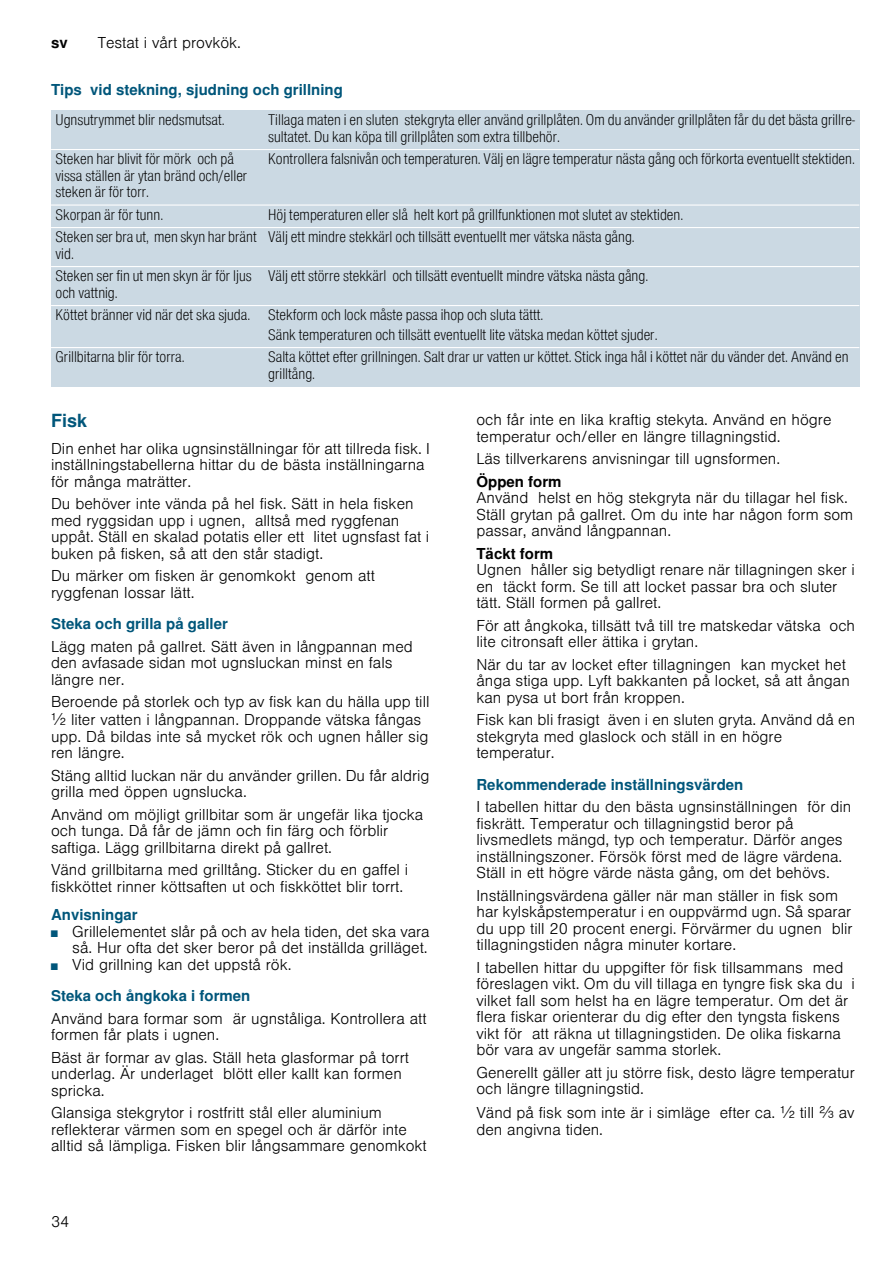
<style>
.page{position:relative;width:893px;height:1263px;background:#fff}
.page>*{position:absolute;margin:0;border:0;box-sizing:border-box;transform-origin:0 0}
.t1{font:700 18px "Nimbus San L";color:#00567a}
.t2{font:300 15px/16.5px "Nimbus San L";color:#000}
.t3{font:15px/16.5px "Nimbus San L Lig Con";color:#000}
.t4{font:700 15px "Nimbus San L";color:#00567a}
.t5{font:700 15px "Nimbus San L";color:#000}
.s1{font-family:"BSH Symb All";font-weight:400;font-size:16.5px}
.s2{font-size:9px;color:#00567a}
.s3{font-weight:700;color:#00567a}
</style>
<div class="page">
<div style="left:51px;top:111px;width:213px;height:39px;background:#cbd9e3"></div>
<div style="left:264px;top:111px;width:595px;height:39px;background:#cbd9e3"></div>
<div style="left:51px;top:150px;width:213px;height:55px;background:#cbd9e3"></div>
<div style="left:264px;top:150px;width:595px;height:55px;background:#cbd9e3"></div>
<div style="left:51px;top:205px;width:213px;height:23px;background:#cbd9e3"></div>
<div style="left:264px;top:205px;width:595px;height:23px;background:#cbd9e3"></div>
<div style="left:51px;top:228px;width:213px;height:39px;background:#cbd9e3"></div>
<div style="left:264px;top:228px;width:595px;height:39px;background:#cbd9e3"></div>
<div style="left:51px;top:267px;width:213px;height:39px;background:#cbd9e3"></div>
<div style="left:264px;top:267px;width:595px;height:39px;background:#cbd9e3"></div>
<div style="left:51px;top:306px;width:213px;height:42px;background:#cbd9e3"></div>
<div style="left:264px;top:306px;width:595px;height:42px;background:#cbd9e3"></div>
<div style="left:51px;top:348px;width:213px;height:39px;background:#cbd9e3"></div>
<div style="left:264px;top:348px;width:595px;height:39px;background:#cbd9e3"></div>
<hr style="left:51px;top:149px;width:808px;height:1px;background:#fff">
<hr style="left:51px;top:204px;width:808px;height:2px;background:#fff">
<hr style="left:51px;top:227px;width:808px;height:1px;background:#fff">
<hr style="left:51px;top:266px;width:808px;height:1px;background:#fff">
<hr style="left:51px;top:305px;width:808px;height:1px;background:#fff">
<hr style="left:51px;top:347px;width:808px;height:1px;background:#fff">
<p class="t5" style="left:51px;top:34px;width:18px">sv</p>
<p class="t2" style="left:98px;top:33px;width:145px">Testat i vårt provkök.</p>
<p class="t4" style="left:51px;top:80px;width:293px">Tips vid stekning, sjudning och grillning</p>
<p class="t3" style="left:56px;top:111px;width:171px">Ugnsutrymmet blir nedsmutsat.</p>
<p class="t3" style="left:268px;top:111px;width:588px">Tillaga maten i en sluten stekgryta eller använd grillplåten. Om du använder grillplåten får du det bästa grillre&shy;sultatet. Du kan köpa till grillplåten som extra tillbehör.</p>
<p class="t3" style="left:56px;top:150px;width:193px">Steken har blivit för mörk och på vissa ställen är ytan bränd och/eller steken är för torr.</p>
<p class="t3" style="left:268px;top:150px;width:588px">Kontrollera falsnivån och temperaturen. Välj en lägre temperatur nästa gång och förkorta eventuellt stektiden.</p>
<p class="t3" style="left:56px;top:205px;width:109px">Skorpan är för tunn.</p>
<p class="t3" style="left:268px;top:205px;width:416px">Höj temperaturen eller slå helt kort på grillfunktionen mot slutet av stektiden.</p>
<p class="t3" style="left:56px;top:228px;width:203px">Steken ser bra ut, men skyn har bränt vid.</p>
<p class="t3" style="left:268px;top:228px;width:368px">Välj ett mindre stekkärl och tillsätt eventuellt mer vätska nästa gång.</p>
<p class="t3" style="left:56px;top:267px;width:198px">Steken ser fin ut men skyn är för ljus och vattnig.</p>
<p class="t3" style="left:268px;top:267px;width:381px">Välj ett större stekkärl och tillsätt eventuellt mindre vätska nästa gång.</p>
<p class="t3" style="left:268px;top:304px;width:391px;line-height:19.5px;text-indent:-213px">Köttet bränner vid när det ska sjuda. Stekform och lock måste passa ihop och sluta tättt.<br>Sänk temperaturen och tillsätt eventuellt lite vätska medan köttet sjuder.</p>
<p class="t3" style="left:56px;top:348px;width:130px">Grillbitarna blir för torra.</p>
<p class="t3" style="left:268px;top:348px;width:581px">Salta köttet efter grillningen. Salt drar ur vatten ur köttet. Stick inga hål i köttet när du vänder det. Använd en grilltång.</p>
<p class="t1" style="left:51px;top:409px;width:38px">Fisk</p>
<p class="t2" style="left:51px;top:439px;width:380px">Din enhet har olika ugnsinställningar för att tillreda fisk. I inställningstabellerna hittar du de bästa inställningarna för många maträtter.</p>
<p class="t2" style="left:51px;top:494px;width:380px">Du behöver inte vända på hel fisk. Sätt in hela fisken med ryggsidan upp i ugnen, alltså med ryggfenan uppåt. Ställ en skalad potatis eller ett litet ugnsfast fat i buken på fisken, så att den står stadigt.</p>
<p class="t2" style="left:51px;top:566px;width:325px">Du märker om fisken är genomkokt genom att ryggfenan lossar lätt.</p>
<p class="t4" style="left:51px;top:614px;width:178px">Steka och grilla på galler</p>
<p class="t2" style="left:51px;top:637px;width:363px">Lägg maten på gallret. Sätt även in långpannan med den avfasade sidan mot ugnsluckan minst en fals längre ner.</p>
<p class="t2" style="left:51px;top:692px;width:380px;line-height:17px">Beroende på storlek och typ av fisk kan du hälla upp till <span class="s1">^</span> liter vatten i långpannan. Droppande vätska fångas upp. Då bildas inte så mycket rök och ugnen håller sig ren längre.</p>
<p class="t2" style="left:51px;top:766px;width:380px">Stäng alltid luckan när du använder grillen. Du får aldrig grilla med öppen ugnslucka.</p>
<p class="t2" style="left:51px;top:805px;width:374px">Använd om möjligt grillbitar som är ungefär lika tjocka och tunga. Då får de jämn och fin färg och förblir saftiga. Lägg grillbitarna direkt på gallret.</p>
<p class="t2" style="left:51px;top:860px;width:358px">Vänd grillbitarna med grilltång. Sticker du en gaffel i fiskköttet rinner köttsaften ut och fiskköttet blir torrt.</p>
<p class="t4" style="left:51px;top:905px;width:88px">Anvisningar</p>
<p class="t2" style="left:51px;top:922px;width:380px;text-align:right"><span class="s2">■</span> Grillelementet slår på och av hela tiden, det ska vara så. Hur ofta det sker beror på det inställda grilläget.</p>
<p class="t2" style="left:51px;top:947px;width:242px;line-height:31.5px"><span class="s2">■</span> Vid grillning kan det uppstå rök.<br><span class="s3">Steka och ångkoka i formen</span></p>
<p class="t2" style="left:51px;top:1009px;width:377px">Använd bara formar som är ugnståliga. Kontrollera att formen får plats i ugnen.</p>
<p class="t2" style="left:51px;top:1048px;width:359px">Bäst är formar av glas. Ställ heta glasformar på torrt underlag. Är underlaget blött eller kallt kan formen spricka.</p>
<p class="t2" style="left:51px;top:1103px;width:377px">Glansiga stekgrytor i rostfritt stål eller aluminium reflekterar värmen som en spegel och är därför inte alltid så lämpliga. Fisken blir långsammare genomkokt</p>
<p class="t2" style="left:51px;top:1212px;width:20px">34</p>
<p class="t2" style="left:476px;top:410px;width:356px">och får inte en lika kraftig stekyta. Använd en högre temperatur och/eller en längre tillagningstid.</p>
<p class="t2" style="left:476px;top:449px;width:305px">Läs tillverkarens anvisningar till ugnsformen.</p>
<p class="t5" style="left:476px;top:472px;width:87px">Öppen form</p>
<p class="t2" style="left:476px;top:488px;width:378px">Använd helst en hög stekgryta när du tillagar hel fisk.<br>Ställ grytan på gallret. Om du inte har någon form som passar, använd långpannan.</p>
<p class="t5" style="left:476px;top:544px;width:78px">Täckt form</p>
<p class="t2" style="left:476px;top:560px;width:380px">Ugnen håller sig betydligt renare när tillagningen sker i en täckt form. Se till att locket passar bra och sluter tätt. Ställ formen på gallret.</p>
<p class="t2" style="left:476px;top:616px;width:380px">För att ångkoka, tillsätt två till tre matskedar vätska och lite citronsaft eller ättika i grytan.</p>
<p class="t2" style="left:476px;top:655px;width:375px">När du tar av locket efter tillagningen kan mycket het ånga stiga upp. Lyft bakkanten på locket, så att ångan kan pysa ut bort från kroppen.</p>
<p class="t2" style="left:476px;top:710px;width:380px">Fisk kan bli frasigt även i en sluten gryta. Använd då en stekgryta med glaslock och ställ in en högre temperatur.</p>
<p class="t4" style="left:476px;top:775px;width:268px">Rekommenderade inställningsvärden</p>
<p class="t2" style="left:476px;top:797px;width:376px">I tabellen hittar du den bästa ugnsinställningen för din fiskrätt. Temperatur och tillagningstid beror på livsmedlets mängd, typ och temperatur. Därför anges inställningszoner. Försök först med de lägre värdena.<br>Ställ in ett högre värde nästa gång, om det behövs.</p>
<p class="t2" style="left:476px;top:886px;width:377px">Inställningsvärdena gäller när man ställer in fisk som har kylskåpstemperatur i en ouppvärmd ugn. Så sparar du upp till 20 procent energi. Förvärmer du ugnen blir tillagningstiden några minuter kortare.</p>
<p class="t2" style="left:476px;top:958px;width:380px">I tabellen hittar du uppgifter för fisk tillsammans med föreslagen vikt. Om du vill tillaga en tyngre fisk ska du i vilket fall som helst ha en lägre temperatur. Om det är flera fiskar orienterar du dig efter den tyngsta fiskens vikt för att räkna ut tillagningstiden. De olika fiskarna bör vara av ungefär samma storlek.</p>
<p class="t2" style="left:476px;top:1063px;width:380px">Generellt gäller att ju större fisk, desto lägre temperatur och längre tillagningstid.</p>
<p class="t2" style="left:476px;top:1102px;width:379px;line-height:17px">Vänd på fisk som inte är i simläge efter ca. <span class="s1">^</span> till <span class="s1">Z</span> av den angivna tiden.</p>
</div>
